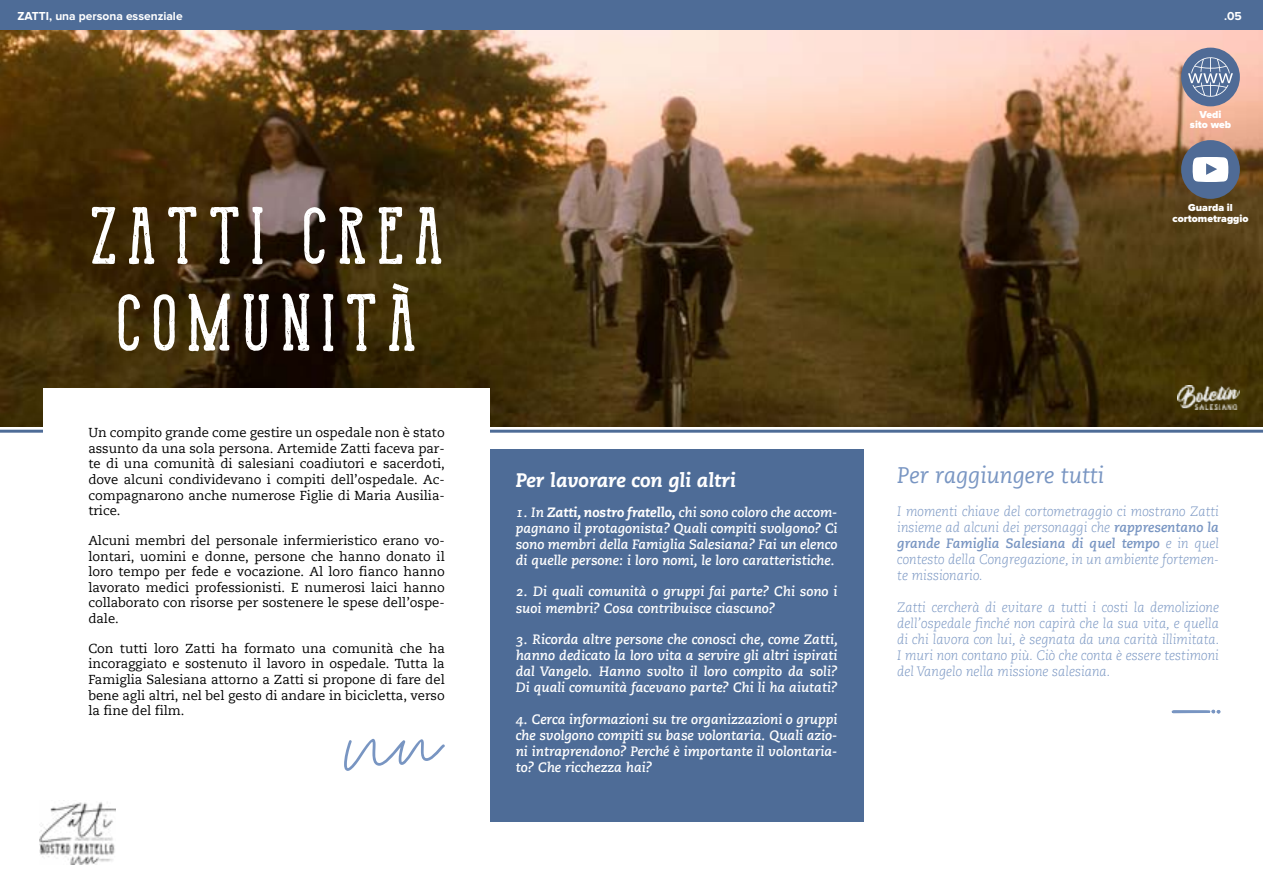
<style>
.page{position:relative;width:1263px;height:893px;background:#fff}
.page>*{position:absolute;margin:0;border:0;box-sizing:border-box;transform-origin:0 0}
.t1{font:58.5px/87px "Monarchy Rough";letter-spacing:.175em;color:#fff;text-align:center}
.t2{font:22.5px "Caecilia Italic Os F";color:#7895c2}
.t3{font:italic 800 19.5px "Caecilia LT";color:#fff}
.t4{font:13.5px/16.2px "Caecilia Bold Italic Os F";color:#fff;text-align:justify}
.t5{font:13.5px/16.2px "Caecilia Light Italic Os F";color:#7895c2}
.t6{font:13.5px "Caecilia Bold Italic Os F";color:#7895c2}
.t7{font:12.9px/15.6px "Caecilia LT";color:#000;text-align:justify}
.t8{font:700 12px "Proxima Nova";color:#fff}
.t9{font:900 10.5px/10.5px "Proxima Nova";color:#fff;text-align:center}
.s1{font-family:"Caecilia Heavy Italic Os F"}
.s2{font-family:"Caecilia Bold Italic Os F"}
.s3{font-family:"Caecilia Light Italic Os F"}
</style>
<div class="page">
<div style="left:0;top:0;width:1263px;height:193px;background:#4e6c97"></div>
<img style="left:0;top:31px;width:1263px;height:395px">
<hr style="left:0;top:430px;width:1263px;height:3px;background:#4e6c97">
<div style="left:43px;top:388px;width:447px;height:468px;background:#fff"></div>
<svg style="left:344px;top:739px;width:101px;height:32px"></svg>
<svg style="left:1171px;top:709px;width:50px;height:5px"></svg>
<div style="left:490px;top:449px;width:373px;height:372px;background:#4e6c97"></div>
<div style="left:1181px;top:140px;width:59px;height:59px;background:#4f6b96;border-radius:50%"></div>
<svg style="left:1192px;top:157px;width:37px;height:25px"></svg>
<div style="left:1181px;top:48px;width:59px;height:58px;background:#4f6b96;border-radius:50%"></div>
<svg style="left:1188px;top:55px;width:45px;height:42px"></svg>
<img style="left:1177px;top:386px;width:62px;height:23px">
<img style="left:39px;top:800px;width:77px;height:64px">
<p class="t8" style="left:17px;top:9px;width:167px">ZATTI, una persona essenziale</p>
<h1 class="t1" style="left:90px;top:190px;width:354px">ZATTI CREA<br>COMUNITÀ</h1>
<p class="t7" style="left:88px;top:425px;width:358px">Un compito grande come gestire un ospedale non è stato assunto da una sola persona. Artemide Zatti faceva par&shy;te di una comunità di salesiani coadiutori e sacerdoti, dove alcuni condividevano i compiti dell’ospedale. Ac&shy;compagnarono anche numerose Figlie di Maria Ausilia&shy;trice.</p>
<p class="t7" style="left:88px;top:533px;width:358px">Alcuni membri del personale infermieristico erano vo&shy;lontari, uomini e donne, persone che hanno donato il loro tempo per fede e vocazione. Al loro fianco hanno lavorato medici professionisti. E numerosi laici hanno collaborato con risorse per sostenere le spese dell’ospe&shy;dale.</p>
<p class="t7" style="left:88px;top:641px;width:358px">Con tutti loro Zatti ha formato una comunità che ha incoraggiato e sostenuto il lavoro in ospedale. Tutta la Famiglia Salesiana attorno a Zatti si propone di fare del bene agli altri, nel bel gesto di andare in bicicletta, verso la fine del film.</p>
<p class="t8" style="left:1224px;top:9px;width:19px">.05</p>
<p class="t9" style="left:1190px;top:109px;width:43px">Vedi sito web</p>
<p class="t9" style="left:1172px;top:203px;width:78px">Guarda il cortometraggio</p>
<h3 class="t3" style="left:516px;top:469px;width:222px">Per lavorare con gli altri</h3>
<h2 class="t2" style="left:897px;top:463px;width:208px">Per raggiungere tutti</h2>
<p class="t4" style="left:516px;top:504px;width:323px">1. In <span class="s1">Zatti, nostro fratello,</span> chi sono coloro che accom&shy;pagnano il protagonista? Quali compiti svolgono? Ci sono membri della Famiglia Salesiana? Fai un elenco di quelle persone: i loro nomi, le loro caratteristiche.</p>
<p class="t4" style="left:516px;top:584px;width:323px">2. Di quali comunità o gruppi fai parte? Chi sono i suoi membri? Cosa contribuisce ciascuno?</p>
<p class="t4" style="left:516px;top:631px;width:324px">3. Ricorda altre persone che conosci che, come Zatti, hanno dedicato la loro vita a servire gli altri ispirati dal Vangelo. Hanno svolto il loro compito da soli?<br>Di quali comunità facevano parte? Chi li ha aiutati?</p>
<p class="t4" style="left:516px;top:711px;width:323px">4. Cerca informazioni su tre organizzazioni o gruppi che svolgono compiti su base volontaria. Quali azio&shy;ni intraprendono? Perché è importante il volontaria&shy;to? Che ricchezza hai?</p>
<p class="t5" style="left:897px;top:503px;width:323px">I momenti chiave del cortometraggio ci mostrano Zatti insieme ad alcuni dei personaggi che <span class="s2">rappresentano la</span></p>
<p class="t6" style="left:897px;top:535px;width:323px">grande Famiglia Salesiana di quel tempo <span class="s3">e in quel</span></p>
<p class="t5" style="left:897px;top:552px;width:323px">contesto della Congregazione, in un ambiente fortemen&shy;te missionario.</p>
<p class="t5" style="left:897px;top:599px;width:324px;text-align:justify">Zatti cercherà di evitare a tutti i costi la demolizione dell’ospedale finché non capirà che la sua vita, e quella di chi lavora con lui, è segnata da una carità illimitata.<br>I muri non contano più. Ciò che conta è essere testimoni del Vangelo nella missione salesiana.</p>
</div>
